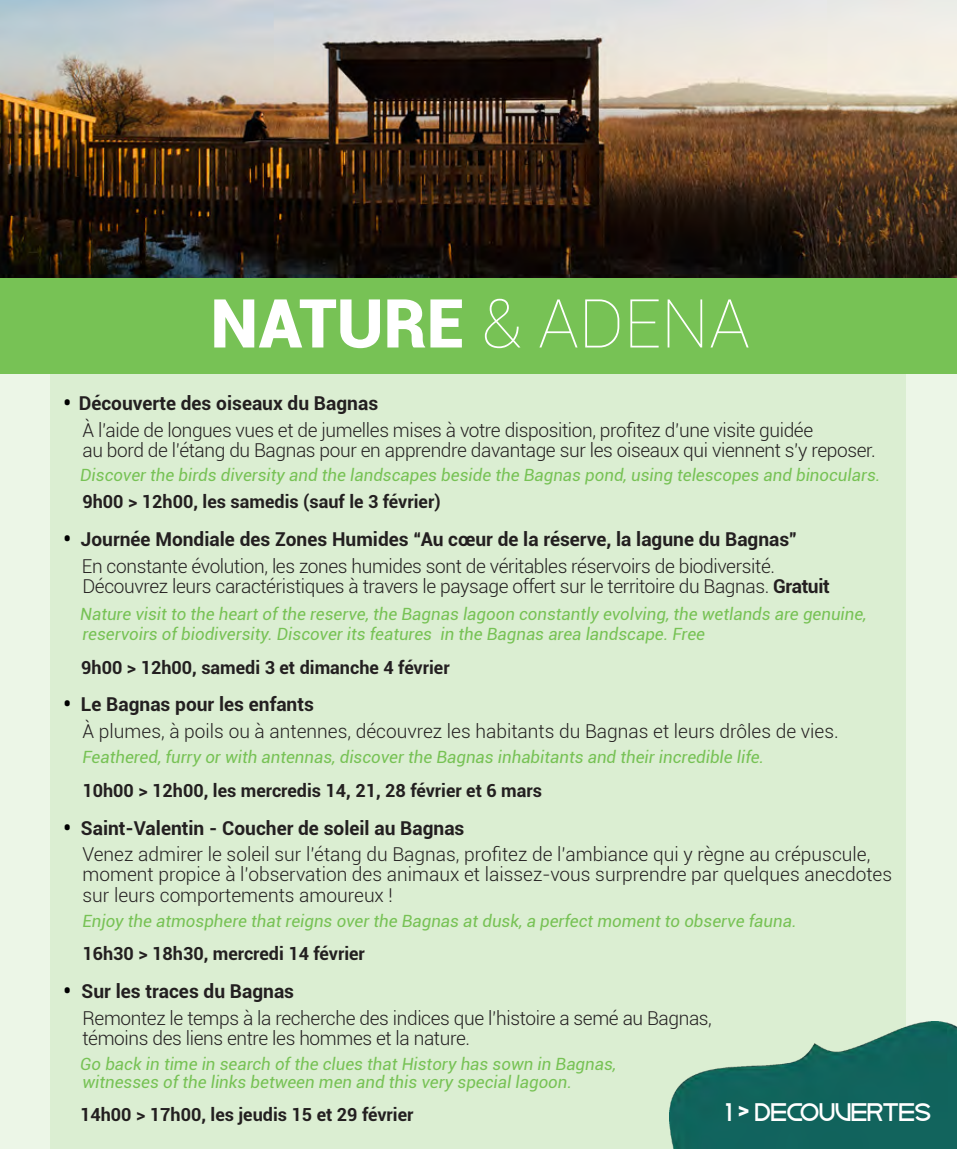
<style>
.page{position:relative;width:957px;height:1149px;background:#fff}
.page>*{position:absolute;margin:0;border:0;box-sizing:border-box;transform-origin:0 0}
.t1{font:900 67.5px "Roboto";color:#fff}
.COURANT_AGENDA{font:700 25.43px "Ciudad Nueva CAPS";color:#fff}
.t2{font:300 19.12px/27px "Roboto";letter-spacing:-.02em;color:#231f20}
.t3{font:300 19.12px/20.2px "Roboto";color:#231f20}
.t4{font:700 19.12px "Roboto";color:#231f20}
.t5{font:700 18px "Roboto";color:#231f20}
.t6{font:italic 16.88px/20.2px "Roboto";color:#77c255}
.s1{font-weight:100}
.s2{font-weight:900;font-size:20.25px;color:#000001}
.s3{font-weight:700}
.s4{font-family:"Roboto";font-weight:900;font-size:22.28px}
</style>
<div class="page">
<div style="left:0;top:362px;width:957px;height:786px;background:#ecf6e7"></div>
<div style="left:50px;top:362px;width:856px;height:786px;background:#dbeed2"></div>
<img style="left:0;top:0;width:957px;height:277px">
<div style="left:0;top:277px;width:957px;height:96px;background:#77c255"></div>
<img style="left:670px;top:1021px;width:287px;height:127px">
<p class="t1" style="left:210px;top:275px;width:541px">NATURE <span class="s1">&amp; ADENA</span></p>
<p class="t2" style="left:82px;top:388px;width:732px;text-indent:-19px"><span class="s2">•</span> <span class="s3">Découverte des oiseaux du Bagnas<br></span>À l’aide de longues vues et de jumelles mises à votre disposition, profitez d’une visite guidée</p>
<p class="t2" style="left:82px;top:436px;width:795px">au bord de l’étang du Bagnas pour en apprendre davantage sur les oiseaux qui viennent s’y reposer.</p>
<p class="t6" style="left:80px;top:464px;width:801px">Discover the birds diversity and the landscapes beside the Bagnas pond, using telescopes and binoculars.</p>
<p class="t5" style="left:82px;top:489px;width:359px">9h00 &gt; 12h00, les samedis (sauf le 3 février)</p>
<p class="t4" style="left:63px;top:526px;width:735px"><span class="s2">•</span> Journée Mondiale des Zones Humides “Au cœur de la réserve, la lagune du Bagnas”</p>
<p class="t2" style="left:82px;top:555px;width:749px;line-height:20.2px">En constante évolution, les zones humides sont de véritables réservoirs de biodiversité.<br>Découvrez leurs caractéristiques à travers le paysage offert sur le territoire du Bagnas. <span class="s3">Gratuit</span></p>
<p class="t6" style="left:80px;top:603px;width:788px">Nature visit to the heart of the reserve, the Bagnas lagoon constantly evolving, the wetlands are genuine, reservoirs of biodiversity. Discover its features in the Bagnas area landscape. Free</p>
<p class="t5" style="left:81px;top:654px;width:370px">9h00 &gt; 12h00, samedi 3 et dimanche 4 février</p>
<p class="t3" style="left:82px;top:690px;width:758px;line-height:27px;text-indent:-19px"><span class="s2">•</span> <span class="s3">Le Bagnas pour les enfants<br></span>À plumes, à poils ou à antennes, découvrez les habitants du Bagnas et leurs drôles de vies.</p>
<p class="t6" style="left:82px;top:746px;width:683px">Feathered, furry or with antennas, discover the Bagnas inhabitants and their incredible life.</p>
<p class="t5" style="left:82px;top:777px;width:461px">10h00 &gt; 12h00, les mercredis 14, 21, 28 février et 6 mars</p>
<p class="t4" style="left:63px;top:814px;width:403px"><span class="s2">•</span> Saint-Valentin - Coucher de soleil au Bagnas</p>
<p class="t3" style="left:82px;top:843px;width:811px">Venez admirer le soleil sur l’étang du Bagnas, profitez de l’ambiance qui y règne au crépuscule, moment propice à l’observation des animaux et laissez-vous surprendre par quelques anecdotes sur leurs comportements amoureux !</p>
<p class="t6" style="left:82px;top:909px;width:715px">Enjoy the atmosphere that reigns over the Bagnas at dusk, a perfect moment to observe fauna.</p>
<p class="t5" style="left:82px;top:940px;width:284px">16h30 &gt; 18h30, mercredi 14 février</p>
<p class="t2" style="left:82px;top:976px;width:631px;text-indent:-19px"><span class="s2">•</span> <span class="s3">Sur les traces du Bagnas<br></span>Remontez le temps à la recherche des indices que l’histoire a semé au Bagnas,</p>
<p class="t2" style="left:82px;top:1023px;width:389px">témoins des liens entre les hommes et la nature.</p>
<p class="t6" style="left:80px;top:1053px;width:537px;line-height:18px">Go back in time in search of the clues that History has sown in Bagnas, witnesses of the links between men and this very special lagoon.</p>
<p class="t5" style="left:80px;top:1101px;width:335px">14h00 &gt; 17h00, les jeudis 15 et 29 février</p>
<p class="COURANT_AGENDA" style="left:725px;top:1098px;width:207px">1 <span class="s4">&gt;</span> DECOUVERTES</p>
</div>
